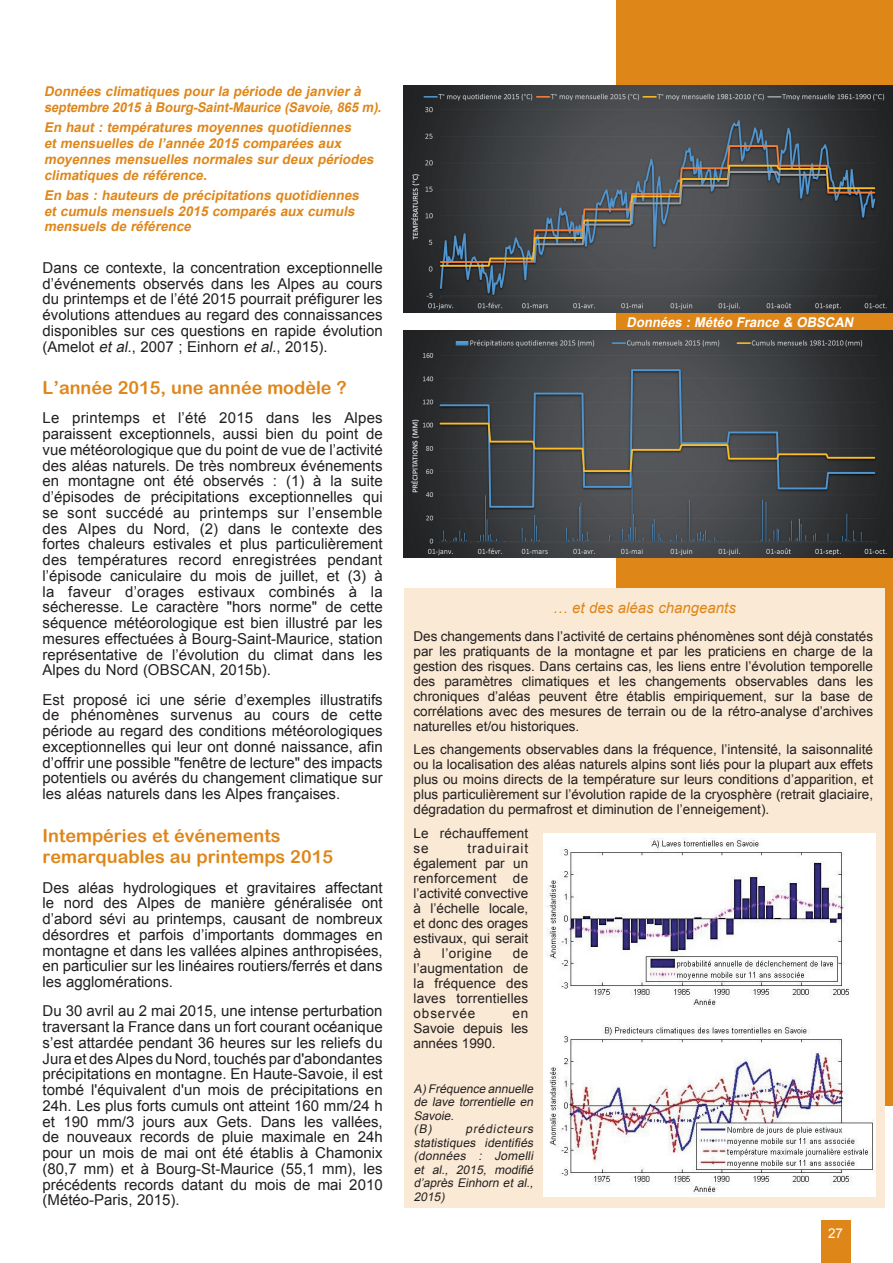
<style>
.page{position:relative;width:893px;height:1263px;background:#fff}
.page>*{position:absolute;margin:0;border:0;box-sizing:border-box;transform-origin:0 0}
.t1{font:18px/21.6px "Arial Rounded MT Bold";color:#df8619}
.t2{font:15px/15.8px "Arial";color:#231f20;text-align:justify}
.t3{font:italic 15px "Arial";color:#df8619}
.t4{font:13.5px/15px "Arial";color:#231f20;text-align:justify}
.t5{font:italic 700 13.5px/15.8px "Arial";color:#df8619}
.t6{font:italic 700 13.5px "Arial";color:#fff}
.t7{font:13.5px "Arial";letter-spacing:.035em;color:#231f20}
.t8{font:13.5px "Arial";color:#fff}
.t9{font:italic 12px/13.5px "Arial";color:#231f20}
.s1{font-style:italic}
</style>
<div class="page">
<div style="left:617px;top:0;width:276px;height:1106px;background:#df8619"></div>
<div style="left:821px;top:1220px;width:29px;height:43px;background:#df8619"></div>
<div style="left:404px;top:588px;width:480px;height:620px;background:#fae9d4"></div>
<img style="left:544px;top:833px;width:332px;height:363px">
<img style="left:404px;top:85px;width:489px;height:227px">
<img style="left:404px;top:331px;width:489px;height:227px">
<p class="t5" style="left:44px;top:84px;width:342px">Données climatiques pour la période de janvier à septembre 2015 à Bourg-Saint-Maurice (Savoie,865 m).</p>
<p class="t5" style="left:44px;top:120px;width:335px">En haut : températures moyennes quotidiennes<br>et mensuelles de l’année 2015 comparées aux moyennes mensuelles normales sur deux périodes climatiques de référence.</p>
<p class="t5" style="left:44px;top:188px;width:320px">En bas : hauteurs de précipitations quotidiennes et cumuls mensuels 2015 comparés aux cumuls mensuels de référence</p>
<p class="t2" style="left:43px;top:260px;width:342px">Dans ce contexte, la concentration exceptionnelle d’événements observés dans les Alpes au cours du printemps et de l’été 2015 pourrait préfigurer les évolutions attendues au regard des connaissances disponibles sur ces questions en rapide évolution (Amelot <span class="s1">et al.</span>, 2007 ; Einhorn <span class="s1">et al.</span>, 2015).</p>
<p class="t1" style="left:43px;top:377px;width:306px">L’année 2015, une année modèle ?</p>
<p class="t2" style="left:43px;top:410px;width:342px">Le printemps et l’été 2015 dans les Alpes paraissent exceptionnels, aussi bien du point de vue météorologique que du point de vue de l’activité des aléas naturels. De très nombreux événements en montagne ont été observés : (1) à la suite d’épisodes de précipitations exceptionnelles qui se sont succédé au printemps sur l’ensemble des Alpes du Nord, (2) dans le contexte des fortes chaleurs estivales et plus particulièrement des températures record enregistrées pendant l’épisode caniculaire du mois de juillet, et (3) à la faveur d’orages estivaux combinés à la sécheresse. Le caractère "hors norme" de cette séquence météorologique est bien illustré par les mesures effectuées à Bourg-Saint-Maurice, station représentative de l’évolution du climat dans les Alpes du Nord (OBSCAN, 2015b).</p>
<p class="t2" style="left:43px;top:692px;width:342px">Est proposé ici une série d’exemples illustratifs de phénomènes survenus au cours de cette période au regard des conditions météorologiques exceptionnelles qui leur ont donné naissance, afin d’offrir une possible "fenêtre de lecture" des impacts potentiels ou avérés du changement climatique sur les aléas naturels dans les Alpes françaises.</p>
<p class="t1" style="left:43px;top:824px;width:292px">Intempéries et événements remarquables au printemps 2015</p>
<p class="t2" style="left:43px;top:880px;width:342px">Des aléas hydrologiques et gravitaires affectant le nord des Alpes de manière généralisée ont d’abord sévi au printemps, causant de nombreux désordres et parfois d’importants dommages en montagne et dans les vallées alpines anthropisées, en particulier sur les linéaires routiers/ferrés et dans les agglomérations.</p>
<p class="t2" style="left:43px;top:1003px;width:342px">Du 30 avril au 2 mai 2015, une intense perturbation traversant la France dans un fort courant océanique s’est attardée pendant 36 heures sur les reliefs du Jura et des Alpes du Nord, touchés par d'abondantes précipitations en montagne. En Haute-Savoie, il est tombé l'équivalent d'un mois de précipitations en 24h. Les plus forts cumuls ont atteint 160 mm/24 h et 190 mm/3 jours aux Gets. Dans les vallées, de nouveaux records de pluie maximale en 24h pour un mois de mai ont été établis à Chamonix (80,7 mm) et à Bourg-St-Maurice (55,1 mm), les précédents records datant du mois de mai 2010 (Météo-Paris, 2015).</p>
<p class="t6" style="left:627px;top:313px;width:231px">Données :Météo France &amp; OBSCAN</p>
<p class="t3" style="left:552px;top:598px;width:185px">… et des aléas changeants</p>
<p class="t4" style="left:414px;top:629px;width:461px">Des changements dans l’activité de certains phénomènes sont déjà constatés par les pratiquants de la montagne et par les praticiens en charge de la gestion des risques. Dans certains cas, les liens entre l’évolution temporelle des paramètres climatiques et les changements observables dans les chroniques d’aléas peuvent être établis empiriquement, sur la base de corrélations avec des mesures de terrain ou de la rétro-analyse d’archives naturelles et/ou historiques.</p>
<p class="t4" style="left:414px;top:741px;width:461px">Les changements observables dans la fréquence, l’intensité, la saisonnalité ou la localisation des aléas naturels alpins sont liés pour la plupart aux effets plus ou moins directs de la température sur leurs conditions d’apparition, et plus particulièrement sur l’évolution rapide de la cryosphère (retrait glaciaire, dégradation du permafrost et diminution de l’enneigement).</p>
<p class="t4" style="left:414px;top:825px;width:116px">Le réchauffement se</p>
<p class="t4" style="left:414px;top:840px;width:116px;text-indent:54px">traduirait également par un renforcement de l’activité convective à l’échelle locale, et donc des orages estivaux, qui serait à</p>
<p class="t7" style="left:442px;top:944px;width:52px">l’origine</p>
<p class="t4" style="left:414px;top:945px;width:116px;text-indent:99px">de l’augmentation de la fréquence des laves torrentielles observée</p>
<p class="t4" style="left:414px;top:1005px;width:116px;text-indent:99px">en Savoie depuis les années 1990.</p>
<p class="t9" style="left:414px;top:1082px;width:124px">A)Fréquence annuelle de lave torrentielle en<br>Savoie.<br>(B)</p>
<p class="t9" style="left:414px;top:1122px;width:124px;text-align:justify;text-indent:52px">prédicteurs statistiques identifiés (données : Jomelli et al., 2015, modifié d’après Einhorn et al., 2015)</p>
<p class="t8" style="left:828px;top:1225px;width:17px">27</p>
</div>
